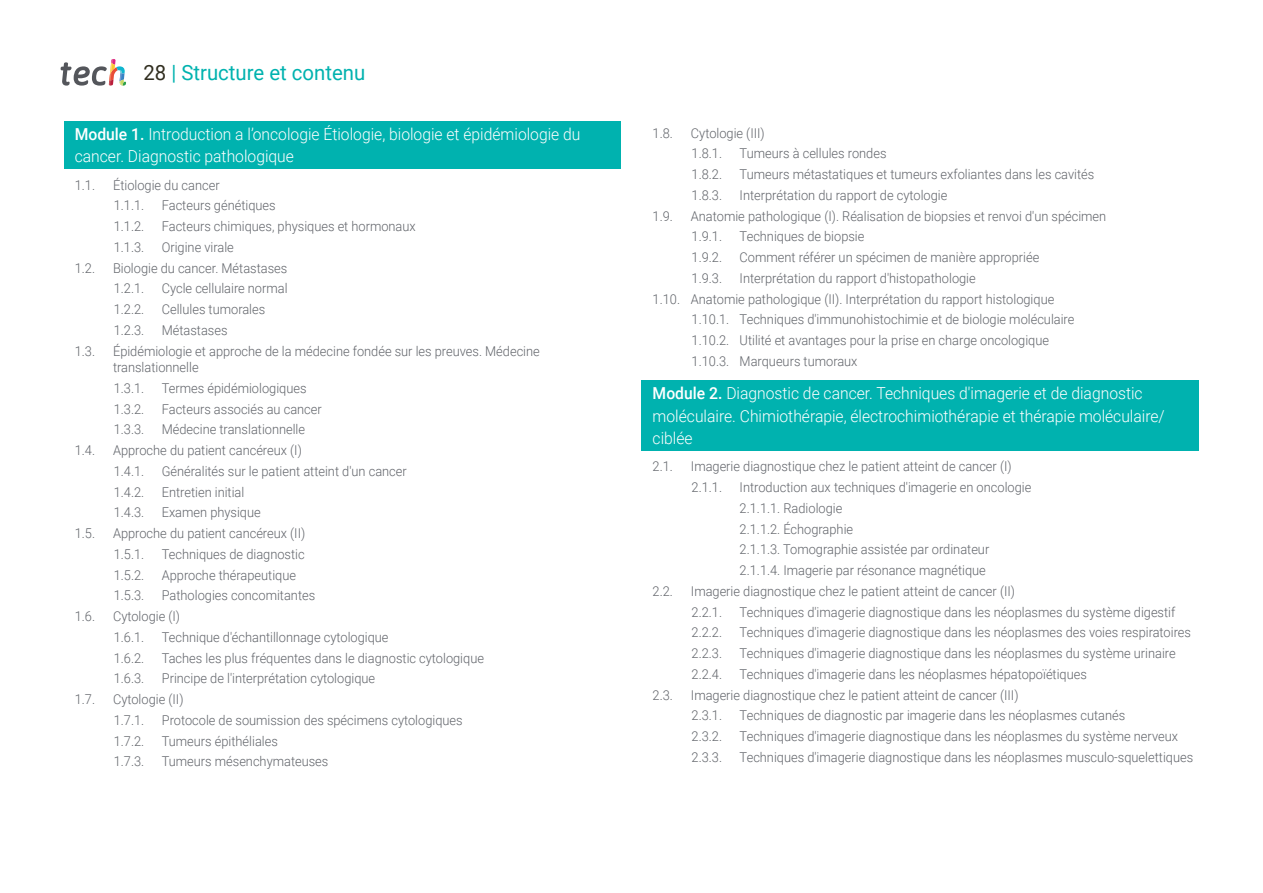
<style>
.page{position:relative;width:1263px;height:893px;background:#fff}
.page>*{position:absolute;margin:0;border:0;box-sizing:border-box;transform-origin:0 0}
.t1{font:21px "Roboto";color:#00b2af}
.t2{font:300 16.5px/22.5px "Roboto";color:#fff;scale:.95 1}
.t3{font:300 13.5px/20.7px "Roboto";color:#61646a;scale:.95 1}
.s1{color:#312e20}
.s2{font-weight:500}
</style>
<div class="page">
<div style="left:64px;top:121px;width:557px;height:48px;background:#00b2af"></div>
<div style="left:642px;top:380px;width:557px;height:70px;background:#00b2af"></div>
<svg style="left:61px;top:59px;width:65px;height:27px"></svg>
<h1 class="t1" style="left:144px;top:57px;width:223px"><span class="s1">28</span> | Structure et contenu</h1>
<p class="t2" style="left:75px;top:122px;width:534px"><span class="s2">Module 1.</span> Introduction a l’oncologie Étiologie, biologie et épidémiologie du cancer. Diagnostic pathologique</p>
<p class="t3" style="left:75px;top:174px;width:23px">1.1.</p>
<p class="t3" style="left:113px;top:174px;width:114px">Étiologie du cancer<br>1.1.1.</p>
<p class="t3" style="left:162px;top:195px;width:121px">Facteurs génétiques</p>
<p class="t3" style="left:114px;top:215px;width:34px">1.1.2.</p>
<p class="t3" style="left:162px;top:215px;width:269px">Facteurs chimiques, physiques et hormonaux</p>
<p class="t3" style="left:114px;top:236px;width:34px">1.1.3.</p>
<p class="t3" style="left:162px;top:236px;width:77px">Origine virale</p>
<p class="t3" style="left:75px;top:257px;width:23px">1.2.</p>
<p class="t3" style="left:113px;top:257px;width:185px">Biologie du cancer. Métastases<br>1.2.1.</p>
<p class="t3" style="left:162px;top:278px;width:134px">Cycle cellulaire normal</p>
<p class="t3" style="left:114px;top:298px;width:34px">1.2.2.</p>
<p class="t3" style="left:162px;top:298px;width:110px">Cellules tumorales</p>
<p class="t3" style="left:114px;top:319px;width:34px">1.2.3.</p>
<p class="t3" style="left:162px;top:319px;width:71px">Métastases</p>
<p class="t3" style="left:75px;top:340px;width:23px">1.3.</p>
<p class="t3" style="left:113px;top:342px;width:451px;line-height:16.5px">Épidémiologie et approche de la médecine fondée sur les preuves. Médecine translationnelle</p>
<p class="t3" style="left:114px;top:377px;width:34px">1.3.1.</p>
<p class="t3" style="left:162px;top:377px;width:154px">Termes épidémiologiques</p>
<p class="t3" style="left:114px;top:398px;width:34px">1.3.2.</p>
<p class="t3" style="left:162px;top:398px;width:170px">Facteurs associés au cancer</p>
<p class="t3" style="left:114px;top:419px;width:34px">1.3.3.</p>
<p class="t3" style="left:162px;top:419px;width:152px">Médecine translationnelle</p>
<p class="t3" style="left:75px;top:439px;width:23px">1.4.</p>
<p class="t3" style="left:113px;top:439px;width:200px">Approche du patient cancéreux (I)<br>1.4.1.</p>
<p class="t3" style="left:162px;top:460px;width:259px">Généralités sur le patient atteint d'un cancer</p>
<p class="t3" style="left:114px;top:481px;width:34px">1.4.2.</p>
<p class="t3" style="left:162px;top:481px;width:88px">Entretien initial</p>
<p class="t3" style="left:114px;top:502px;width:34px">1.4.3.</p>
<p class="t3" style="left:162px;top:502px;width:106px">Examen physique</p>
<p class="t3" style="left:75px;top:522px;width:23px">1.5.</p>
<p class="t3" style="left:113px;top:522px;width:204px">Approche du patient cancéreux (II)<br>1.5.1.</p>
<p class="t3" style="left:162px;top:543px;width:152px">Techniques de diagnostic</p>
<p class="t3" style="left:114px;top:564px;width:34px">1.5.2.</p>
<p class="t3" style="left:162px;top:564px;width:143px">Approche thérapeutique</p>
<p class="t3" style="left:114px;top:585px;width:34px">1.5.3.</p>
<p class="t3" style="left:162px;top:585px;width:163px">Pathologies concomitantes</p>
<p class="t3" style="left:75px;top:605px;width:23px">1.6.</p>
<p class="t3" style="left:113px;top:605px;width:72px">Cytologie (I)<br>1.6.1.</p>
<p class="t3" style="left:162px;top:626px;width:240px">Technique d'échantillonnage cytologique</p>
<p class="t3" style="left:114px;top:647px;width:34px">1.6.2.</p>
<p class="t3" style="left:162px;top:647px;width:341px">Taches les plus fréquentes dans le diagnostic cytologique</p>
<p class="t3" style="left:114px;top:668px;width:34px">1.6.3.</p>
<p class="t3" style="left:162px;top:668px;width:226px">Principe de l'interprétation cytologique</p>
<p class="t3" style="left:75px;top:688px;width:23px">1.7.</p>
<p class="t3" style="left:113px;top:688px;width:76px">Cytologie (II)<br>1.7.1.</p>
<p class="t3" style="left:162px;top:709px;width:318px">Protocole de soumission des spécimens cytologiques</p>
<p class="t3" style="left:114px;top:730px;width:34px">1.7.2.</p>
<p class="t3" style="left:162px;top:730px;width:124px">Tumeurs épithéliales</p>
<p class="t3" style="left:114px;top:751px;width:34px">1.7.3.</p>
<p class="t3" style="left:162px;top:751px;width:177px">Tumeurs mésenchymateuses</p>
<p class="t3" style="left:653px;top:122px;width:23px">1.8.</p>
<p class="t3" style="left:691px;top:122px;width:79px">Cytologie (III)<br>1.8.1.</p>
<p class="t3" style="left:740px;top:143px;width:156px">Tumeurs à cellules rondes</p>
<p class="t3" style="left:692px;top:164px;width:34px">1.8.2.</p>
<p class="t3" style="left:740px;top:164px;width:375px">Tumeurs métastatiques et tumeurs exfoliantes dans les cavités</p>
<p class="t3" style="left:692px;top:184px;width:34px">1.8.3.</p>
<p class="t3" style="left:740px;top:184px;width:220px">Interprétation du rapport de cytologie</p>
<p class="t3" style="left:653px;top:205px;width:23px">1.9.</p>
<p class="t3" style="left:691px;top:205px;width:439px">Anatomie pathologique (I). Réalisation de biopsies et renvoi d'un spécimen<br>1.9.1.</p>
<p class="t3" style="left:740px;top:226px;width:133px">Techniques de biopsie</p>
<p class="t3" style="left:692px;top:247px;width:34px">1.9.2.</p>
<p class="t3" style="left:740px;top:247px;width:317px">Comment référer un spécimen de manière appropriée</p>
<p class="t3" style="left:692px;top:267px;width:34px">1.9.3.</p>
<p class="t3" style="left:740px;top:267px;width:250px">Interprétation du rapport d'histopathologie</p>
<p class="t3" style="left:653px;top:288px;width:424px">1.10. Anatomie pathologique (II). Interprétation du rapport histologique</p>
<p class="t3" style="left:692px;top:309px;width:404px">1.10.1. Techniques d'immunohistochimie et de biologie moléculaire</p>
<p class="t3" style="left:692px;top:330px;width:378px">1.10.2. Utilité et avantages pour la prise en charge oncologique</p>
<p class="t3" style="left:692px;top:350px;width:176px">1.10.3. Marqueurs tumoraux</p>
<p class="t2" style="left:653px;top:381px;width:541px"><span class="s2">Module 2.</span> Diagnostic de cancer. Techniques d'imagerie et de diagnostic moléculaire. Chimiothérapie, électrochimiothérapie et thérapie moléculaire/ ciblée</p>
<p class="t3" style="left:653px;top:456px;width:23px">2.1.</p>
<p class="t3" style="left:691px;top:456px;width:339px">Imagerie diagnostique chez le patient atteint de cancer (I)<br>2.1.1.</p>
<p class="t3" style="left:740px;top:476px;width:309px">Introduction aux techniques d'imagerie en oncologie 2.1.1.1. Radiologie<br>2.1.1.2. Échographie<br>2.1.1.3. Tomographie assistée par ordinateur 2.1.1.4. Imagerie par résonance magnétique</p>
<p class="t3" style="left:653px;top:580px;width:23px">2.2.</p>
<p class="t3" style="left:691px;top:580px;width:343px">Imagerie diagnostique chez le patient atteint de cancer (II)<br>2.2.1.</p>
<p class="t3" style="left:740px;top:601px;width:460px">Techniques d'imagerie diagnostique dans les néoplasmes du système digestif</p>
<p class="t3" style="left:692px;top:622px;width:34px">2.2.2.</p>
<p class="t3" style="left:740px;top:622px;width:477px">Techniques d'imagerie diagnostique dans les néoplasmes des voies respiratoires</p>
<p class="t3" style="left:692px;top:642px;width:34px">2.2.3.</p>
<p class="t3" style="left:740px;top:642px;width:460px">Techniques d'imagerie diagnostique dans les néoplasmes du système urinaire</p>
<p class="t3" style="left:692px;top:663px;width:34px">2.2.4.</p>
<p class="t3" style="left:740px;top:663px;width:367px">Techniques d'imagerie dans les néoplasmes hépatopoïétiques</p>
<p class="t3" style="left:653px;top:684px;width:23px">2.3.</p>
<p class="t3" style="left:691px;top:684px;width:346px">Imagerie diagnostique chez le patient atteint de cancer (III)<br>2.3.1.</p>
<p class="t3" style="left:740px;top:705px;width:407px">Techniques de diagnostic par imagerie dans les néoplasmes cutanés</p>
<p class="t3" style="left:692px;top:725px;width:34px">2.3.2.</p>
<p class="t3" style="left:740px;top:725px;width:463px">Techniques d'imagerie diagnostique dans les néoplasmes du système nerveux</p>
<p class="t3" style="left:692px;top:746px;width:34px">2.3.3.</p>
<p class="t3" style="left:740px;top:746px;width:479px">Techniques d'imagerie diagnostique dans les néoplasmes musculo-squelettiques</p>
</div>
